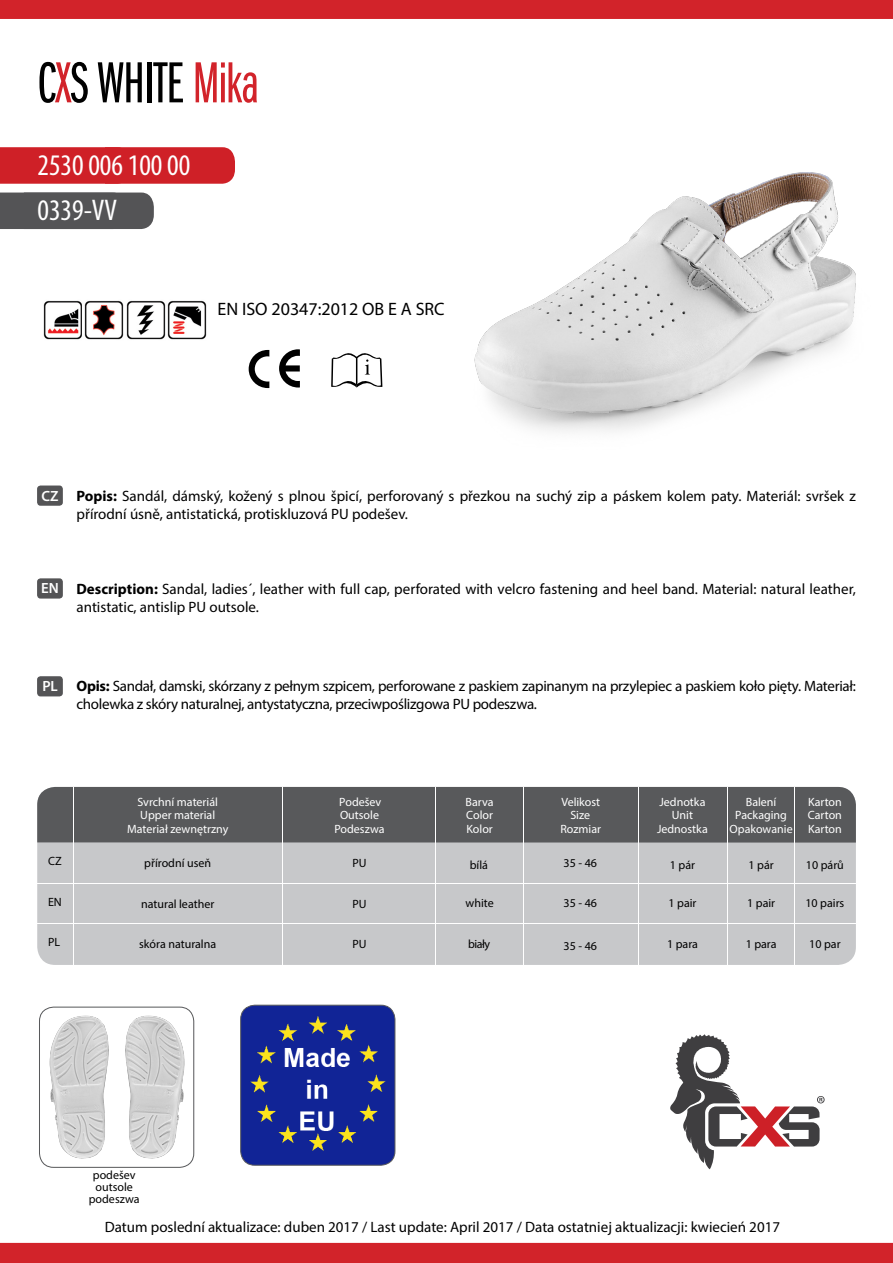
<style>
.page{position:relative;width:893px;height:1263px;background:#fff}
.page>*{position:absolute;margin:0;border:0;box-sizing:border-box;transform-origin:0 0}
.t1{font:60px "Franklin Got Itc DOT Boo Ext Com";letter-spacing:-.01em;color:#000}
.t2{font:condensed 30px "Myriad Pro";color:#fff}
.t3{font:18px "Myriad Pro";color:#000}
.t4{font:15px/18px "Myriad Pro";color:#000}
.t5{font:15px/18px "Myriad Pro";letter-spacing:-.02em;color:#000}
.t6{font:600 14.85px "Myriad Pro";color:#fff}
.t7{font:12px "Myriad Pro";color:#fff}
.t8{font:12px/12px "Myriad Pro";color:#000;text-align:center}
.s1{color:#d2232a}
.s2{font-weight:700}
</style>
<div class="page">
<div style="left:0;top:147px;width:235px;height:37px;background:#cf2027"></div>
<img style="left:474px;top:172px;width:382px;height:259px">
<div style="left:0;top:193px;width:154px;height:36px;background:#545456"></div>
<svg style="left:670px;top:1034px;width:155px;height:135px"></svg>
<div style="left:37px;top:485px;width:26px;height:21px;background:#545456;border-radius:3px"></div>
<div style="left:37px;top:578px;width:26px;height:21px;background:#545456;border-radius:3px"></div>
<div style="left:37px;top:676px;width:26px;height:20px;background:#545456;border-radius:3px"></div>
<div style="left:0;top:0;width:893px;height:19px;background:#d2232a"></div>
<div style="left:0;top:1243px;width:893px;height:20px;background:#d2232a"></div>
<svg style="left:331px;top:353px;width:51px;height:34px"></svg>
<svg style="left:249px;top:349px;width:51px;height:39px"></svg>
<img style="left:43px;top:300px;width:39px;height:40px">
<img style="left:84px;top:300px;width:40px;height:40px">
<img style="left:126px;top:300px;width:81px;height:40px">
<img style="left:40px;top:1008px;width:154px;height:159px">
<div style="left:39px;top:1006px;width:155px;height:162px;border:1px solid #58595b;border-radius:14px"></div>
<div style="left:37px;top:787px;width:819px;height:178px;background:#c7c8ca;border-radius:18px"></div>
<div style="left:37px;top:787px;width:819px;height:55px;background:#58595b"></div>
<hr style="left:282px;top:787px;width:1px;height:178px;background:#fff">
<hr style="left:73px;top:787px;width:1px;height:178px;background:#fff">
<hr style="left:37px;top:923px;width:819px;height:1px;background:#fff">
<hr style="left:37px;top:883px;width:819px;height:1px;background:#fff">
<hr style="left:794px;top:787px;width:1px;height:178px;background:#fff">
<hr style="left:727px;top:787px;width:1px;height:178px;background:#fff">
<hr style="left:639px;top:787px;width:1px;height:178px;background:#fff">
<hr style="left:523px;top:787px;width:1px;height:178px;background:#fff">
<hr style="left:435px;top:787px;width:1px;height:178px;background:#fff">
<img style="left:241px;top:1005px;width:154px;height:160px">
<div style="left:240px;top:1005px;width:155px;height:161px;border:1px solid #58595b;border-radius:14px"></div>
<h1 class="t1" style="left:37px;top:51px;width:223px">C<span class="s1">X</span>S WHITE <span class="s1">Mika</span></h1>
<h2 class="t2" style="left:38px;top:147px;width:154px">2530 006 100 00</h2>
<h2 class="t2" style="left:38px;top:192px;width:81px">0339-VV</h2>
<p class="t3" style="left:218px;top:298px;width:229px">EN ISO 20347:2012 OB E A SRC</p>
<p class="t6" style="left:42px;top:486px;width:19px">CZ</p>
<p class="t4" style="left:77px;top:486px;width:781px"><span class="s2">Popis:</span> Sandál, dámský, kožený s plnou špicí, perforovaný s přezkou na suchý zip a páskem kolem paty. Materiál: svršek z přírodní úsně, antistatická, protiskluzová PU podešev.</p>
<p class="t6" style="left:41px;top:579px;width:19px">EN</p>
<p class="t4" style="left:77px;top:579px;width:781px"><span class="s2">Description:</span> Sandal, ladies´, leather with full cap, perforated with velcro fastening and heel band. Material: natural leather, antistatic, antislip PU outsole.</p>
<p class="t6" style="left:42px;top:677px;width:17px">PL</p>
<p class="t5" style="left:77px;top:677px;width:781px"><span class="s2">Opis:</span> Sandał, damski, skórzany z pełnym szpicem, perforowane z paskiem zapinanym na przylepiec a paskiem koło pięty. Materiał: cholewka z skóry naturalnej, antystatyczna, przeciwpoślizgowa PU podeszwa.</p>
<p class="t8" style="left:48px;top:855px;width:15px">CZ</p>
<p class="t8" style="left:48px;top:896px;width:15px">EN</p>
<p class="t8" style="left:48px;top:936px;width:14px">PL</p>
<p class="t7" style="left:137px;top:794px;width:82px">Svrchní materiál</p>
<p class="t7" style="left:140px;top:808px;width:76px">Upper material</p>
<p class="t7" style="left:127px;top:822px;width:103px">Materiał zewnętrzny</p>
<p class="t8" style="left:144px;top:857px;width:68px">přírodní useň</p>
<p class="t8" style="left:141px;top:898px;width:75px">natural leather</p>
<p class="t8" style="left:139px;top:938px;width:79px">skóra naturalna</p>
<p class="t7" style="left:339px;top:794px;width:43px">Podešev</p>
<p class="t7" style="left:334px;top:821px;width:52px">Podeszwa</p>
<p class="t7" style="left:340px;top:808px;width:41px">Outsole</p>
<p class="t8" style="left:352px;top:857px;width:16px">PU</p>
<p class="t8" style="left:352px;top:898px;width:16px">PU</p>
<p class="t8" style="left:352px;top:938px;width:16px">PU</p>
<p class="t7" style="left:466px;top:794px;width:30px">Barva</p>
<p class="t7" style="left:466px;top:821px;width:28px">Kolor</p>
<p class="t7" style="left:466px;top:808px;width:28px">Color</p>
<p class="t8" style="left:470px;top:859px;width:20px">bílá</p>
<p class="t8" style="left:466px;top:897px;width:30px">white</p>
<p class="t8" style="left:468px;top:938px;width:24px">biały</p>
<p class="t7" style="left:561px;top:794px;width:40px">Velikost</p>
<p class="t7" style="left:560px;top:821px;width:42px">Rozmiar</p>
<p class="t7" style="left:570px;top:808px;width:21px">Size</p>
<p class="t8" style="left:564px;top:857px;width:35px">35 - 46</p>
<p class="t8" style="left:564px;top:897px;width:35px">35 - 46</p>
<p class="t8" style="left:564px;top:939px;width:35px">35 - 46</p>
<p class="t7" style="left:659px;top:794px;width:48px">Jednotka</p>
<p class="t7" style="left:657px;top:821px;width:52px">Jednostka</p>
<p class="t7" style="left:672px;top:808px;width:23px">Unit</p>
<p class="t8" style="left:670px;top:859px;width:27px">1 pár</p>
<p class="t7" style="left:746px;top:794px;width:32px">Balení</p>
<p class="t7" style="left:730px;top:821px;width:65px">Opakowanie</p>
<p class="t7" style="left:735px;top:808px;width:53px">Packaging</p>
<p class="t8" style="left:748px;top:859px;width:27px">1 pár</p>
<p class="t7" style="left:808px;top:794px;width:35px">Karton</p>
<p class="t7" style="left:808px;top:821px;width:35px">Karton</p>
<p class="t7" style="left:808px;top:808px;width:36px">Carton</p>
<p class="t8" style="left:806px;top:859px;width:40px">10 párů</p>
<p class="t8" style="left:668px;top:897px;width:30px">1 pair</p>
<p class="t8" style="left:747px;top:897px;width:30px">1 pair</p>
<p class="t8" style="left:805px;top:897px;width:40px">10 pairs</p>
<p class="t8" style="left:667px;top:938px;width:32px">1 para</p>
<p class="t8" style="left:746px;top:938px;width:32px">1 para</p>
<p class="t8" style="left:809px;top:938px;width:33px">10 par</p>
<p class="t8" style="left:89px;top:1169px;width:52px">podešev outsole podeszwa</p>
<p class="t4" style="left:105px;top:1218px;width:677px">Datum poslední aktualizace: duben 2017 / Last update: April 2017 / Data ostatniej aktualizacji: kwiecień 2017</p>
</div>
